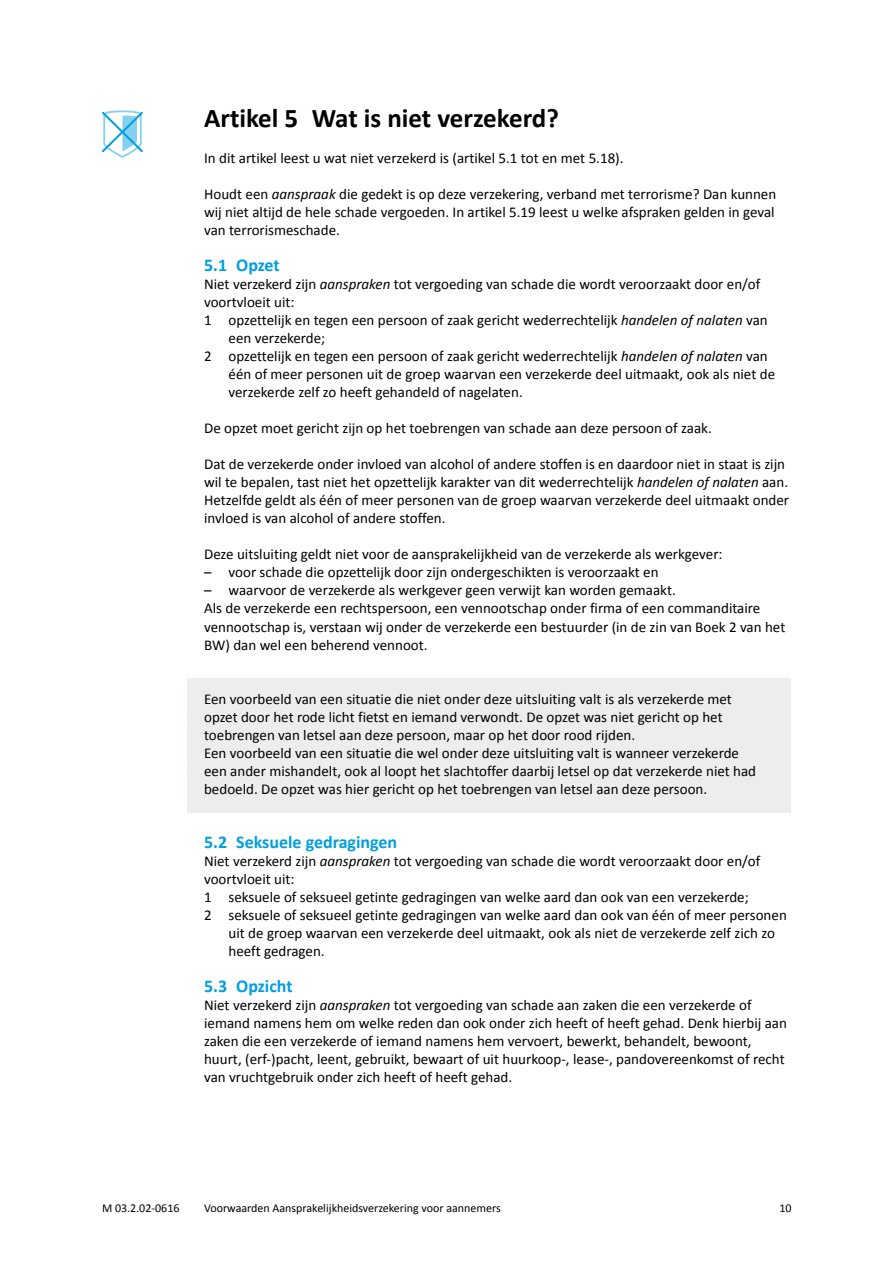
<style>
.page{position:relative;width:893px;height:1263px;background:#fff}
.page>*{position:absolute;margin:0;border:0;box-sizing:border-box;transform-origin:0 0}
.t1{font:700 27px "Calibri";color:#000}
.t2{font:700 18px "Calibri";color:#009ee0}
.t3{font:15px/18px "Calibri";color:#000}
.t4{font:12px "Calibri";color:#000}
.s1{font-style:italic}
</style>
<div class="page">
<div style="left:187px;top:678px;width:604px;height:45px;background:#eceded"></div>
<div style="left:187px;top:714px;width:604px;height:45px;background:#eceded"></div>
<div style="left:187px;top:732px;width:604px;height:45px;background:#eceded"></div>
<div style="left:187px;top:768px;width:604px;height:45px;background:#eceded"></div>
<svg style="left:102px;top:110px;width:41px;height:48px"></svg>
<h1 class="t1" style="left:204px;top:102px;width:356px">Artikel 5 Wat is niet verzekerd?</h1>
<p class="t3" style="left:204px;top:149px;width:421px">In dit artikel leest u wat niet verzekerd is (artikel 5.1 tot en met 5.18).</p>
<p class="t3" style="left:204px;top:185px;width:574px;text-align:justify">Houdt een <span class="s1">aanspraak</span> die gedekt is op deze verzekering, verband met terrorisme? Dan kunnen wij niet altijd de hele schade vergoeden. In artikel 5.19 leest u welke afspraken gelden in geval van terrorismeschade.</p>
<p class="t2" style="left:204px;top:254px;width:77px">5.1 Opzet</p>
<p class="t3" style="left:204px;top:275px;width:558px">Niet verzekerd zijn <span class="s1">aanspraken</span> tot vergoeding van schade die wordt veroorzaakt door en/of</p>
<p class="t3" style="left:204px;top:293px;width:92px">voortvloeit uit:</p>
<p class="t3" style="left:204px;top:311px;width:565px">1 opzettelijk en tegen een persoon of zaak gericht wederrechtelijk <span class="s1">handelen of nalaten</span> van</p>
<p class="t3" style="left:229px;top:329px;width:98px">een verzekerde;</p>
<p class="t3" style="left:204px;top:347px;width:565px">2 opzettelijk en tegen een persoon of zaak gericht wederrechtelijk <span class="s1">handelen of nalaten</span> van</p>
<p class="t3" style="left:229px;top:365px;width:548px">één of meer personen uit de groep waarvan een verzekerde deel uitmaakt, ook als niet de</p>
<p class="t3" style="left:229px;top:383px;width:296px">verzekerde zelf zo heeft gehandeld of nagelaten.</p>
<p class="t3" style="left:204px;top:419px;width:509px">De opzet moet gericht zijn op het toebrengen van schade aan deze persoon of zaak.</p>
<p class="t3" style="left:204px;top:455px;width:587px">Dat de verzekerde onder invloed van alcohol of andere stoffen is en daardoor niet in staat is zijn wil te bepalen, tast niet het opzettelijk karakter van dit wederrechtelijk <span class="s1">handelen of nalaten</span> aan.<br>Hetzelfde geldt als één of meer personen van de groep waarvan verzekerde deel uitmaakt onder invloed is van alcohol of andere stoffen.</p>
<p class="t3" style="left:204px;top:545px;width:520px">Deze uitsluiting geldt niet voor de aansprakelijkheid van de verzekerde als werkgever:</p>
<p class="t3" style="left:204px;top:563px;width:456px">– voor schade die opzettelijk door zijn ondergeschikten is veroorzaakt en</p>
<p class="t3" style="left:204px;top:581px;width:583px">– waarvoor de verzekerde als werkgever geen verwijt kan worden gemaakt.<br>Als de verzekerde een rechtspersoon, een vennootschap onder firma of een commanditaire vennootschap is, verstaan wij onder de verzekerde een bestuurder (in de zin van Boek 2 van het BW) dan wel een beherend vennoot.</p>
<p class="t3" style="left:204px;top:689px;width:554px">Een voorbeeld van een situatie die niet onder deze uitsluiting valt is als verzekerde met opzet door het rode licht fietst en iemand verwondt. De opzet was niet gericht op het toebrengen van letsel aan deze persoon, maar op het door rood rijden.<br>Een voorbeeld van een situatie die wel onder deze uitsluiting valt is wanneer verzekerde een ander mishandelt, ook al loopt het slachtoffer daarbij letsel op dat verzekerde niet had bedoeld. De opzet was hier gericht op het toebrengen van letsel aan deze persoon.</p>
<p class="t2" style="left:204px;top:830px;width:195px">5.2 Seksuele gedragingen</p>
<p class="t3" style="left:204px;top:851px;width:558px">Niet verzekerd zijn <span class="s1">aanspraken</span> tot vergoeding van schade die wordt veroorzaakt door en/of</p>
<p class="t3" style="left:204px;top:869px;width:92px">voortvloeit uit:</p>
<p class="t3" style="left:204px;top:887px;width:546px">1 seksuele of seksueel getinte gedragingen van welke aard dan ook van een verzekerde;</p>
<p class="t3" style="left:204px;top:905px;width:584px">2 seksuele of seksueel getinte gedragingen van welke aard dan ook van één of meer personen</p>
<p class="t3" style="left:229px;top:923px;width:548px">uit de groep waarvan een verzekerde deel uitmaakt, ook als niet de verzekerde zelf zich zo</p>
<p class="t3" style="left:229px;top:941px;width:98px">heeft gedragen.</p>
<p class="t2" style="left:204px;top:974px;width:90px">5.3 Opzicht</p>
<p class="t3" style="left:204px;top:995px;width:584px">Niet verzekerd zijn <span class="s1">aanspraken</span> tot vergoeding van schade aan zaken die een verzekerde of iemand namens hem om welke reden dan ook onder zich heeft of heeft gehad. Denk hierbij aan zaken die een verzekerde of iemand namens hem vervoert, bewerkt, behandelt, bewoont, huurt, (erf-)pacht, leent, gebruikt, bewaart of uit huurkoop-, lease-, pandovereenkomst of recht van vruchtgebruik onder zich heeft of heeft gehad.</p>
<p class="t4" style="left:102px;top:1200px;width:79px">M 03.2.02-0616</p>
<p class="t4" style="left:204px;top:1200px;width:298px">Voorwaarden Aansprakelijkheidsverzekering voor aannemers</p>
<p class="t4" style="left:779px;top:1200px;width:14px">10</p>
</div>
